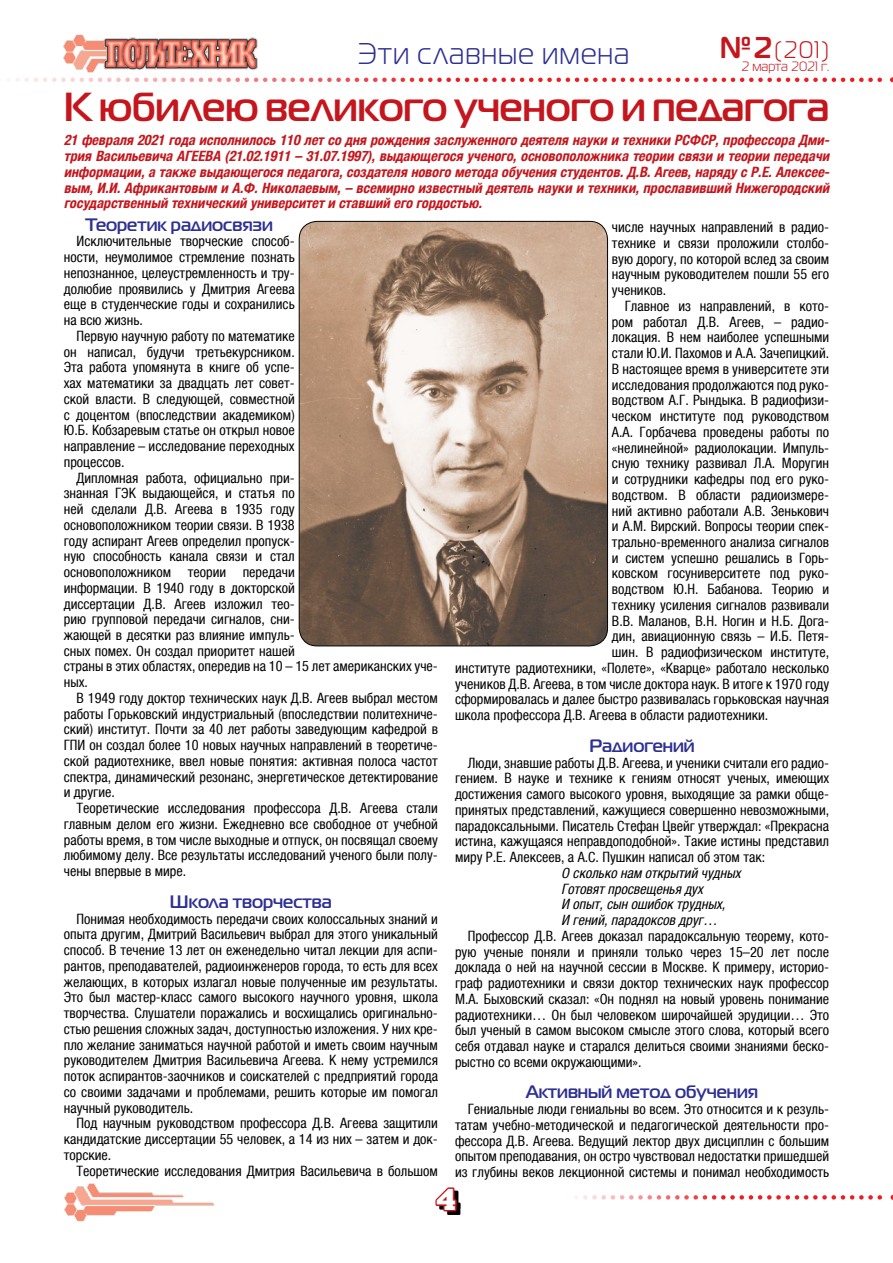
<style>
.page{position:relative;width:893px;height:1263px;background:#fff}
.page>*{position:absolute;margin:0;border:0;box-sizing:border-box;transform-origin:0 0}
.t1{font:700 40.5px "Magistral C";color:#c4161c}
.t2{font:30px "Magistral C";letter-spacing:.04em;color:#2e3092}
.t3{font:30px "Xenia Bold Cyrillic";color:#fff}
.t4{font:24px "Magistral C";color:#c4161c}
.t5{font:700 18px "Magistral C";color:#2e3092}
.t6{font:condensed 14.25px/15.8px "Helvetica Neue LTCYR";color:#000;text-align:justify}
.t7{font:italic 700 condensed 14.25px/15.8px "Helvetica Neue LTCYR";color:#c4161c;text-align:justify}
.t8{font:italic condensed 14.25px/15.8px "Helvetica Neue LTCYR";color:#000}
.t9{font:13.5px "Magistral C";color:#c4161c}
.s1{font-weight:700;font-size:30px}
</style>
<div class="page">
<img style="left:64px;top:34px;width:36px;height:39px">
<img style="left:100px;top:37px;width:158px;height:34px">
<svg style="left:9px;top:78px;width:884px;height:4px"></svg>
<svg style="left:576px;top:1195px;width:317px;height:4px"></svg>
<img style="left:64px;top:1183px;width:151px;height:39px">
<svg style="left:446px;top:1191px;width:14px;height:24px"></svg>
<svg style="left:435px;top:1187px;width:23px;height:26px"></svg>
<img style="left:299px;top:221px;width:309px;height:425px">
<div style="left:299px;top:221px;width:309px;height:425px;border:1px solid #000;border-radius:18px"></div>
<h2 class="t2" style="left:358px;top:38px;width:273px">Эти славные имена</h2>
<h3 class="t4" style="left:720px;top:37px;width:111px"><span class="s1">№2</span>(201)</h3>
<p class="t9" style="left:741px;top:59px;width:89px">2 марта 2021 г.</p>
<h1 class="t1" style="left:64px;top:83px;width:767px">К юбилею великого ученого и педагога</h1>
<p class="t7" style="left:64px;top:133px;width:770px">21 февраля 2021 года исполнилось 110 летсо дня рождения заслуженного деятеля науки и техники РСФСР,профессора Дми&shy;трия Васильевича АГЕЕВА (21.02.1911 – 31.07.1997),выдающегося ученого,основоположника теории связи и теории передачи информации,а также выдающегося педагога,создателя нового метода обучения студентов.Д.В.Агеев,наряду с Р.Е.Алексее&shy;вым,И.И.Африкантовым и А.Ф.Николаевым,– всемирно известный деятель науки и техники,прославивший Нижегородский государственный технический университети ставший его гордостью.</p>
<p class="t6" style="left:612px;top:219px;width:219px">числе научных направлений в радио&shy;технике и связи проложили столбо&shy;вую дорогу, по которой вслед за своим научным руководителем пошли 55 его учеников.</p>
<p class="t6" style="left:625px;top:298px;width:206px">Главное из направлений, в кото-</p>
<p class="t6" style="left:612px;top:314px;width:219px">ром работал Д.В. Агеев, – радио-</p>
<p class="t6" style="left:612px;top:329px;width:219px">локация. В нем наиболее успешными</p>
<p class="t6" style="left:612px;top:345px;width:219px">стали Ю.И. Пахомов и А.А. Зачепицкий.</p>
<p class="t6" style="left:612px;top:361px;width:219px">В настоящее время в университете эти</p>
<p class="t6" style="left:612px;top:377px;width:219px">исследования продолжаются под руко-</p>
<p class="t6" style="left:612px;top:392px;width:219px">водством А.Г. Рындыка. В радиофизи-</p>
<p class="t6" style="left:612px;top:408px;width:219px">ческом институте под руководством</p>
<p class="t6" style="left:612px;top:424px;width:219px">А.А. Горбачева проведены работы по</p>
<p class="t6" style="left:612px;top:440px;width:219px">«нелинейной» радиолокации. Импуль-</p>
<p class="t6" style="left:612px;top:455px;width:219px">сную технику развивал Л.А. Моругин</p>
<p class="t6" style="left:612px;top:471px;width:219px">и сотрудники кафедры под его руко-</p>
<p class="t6" style="left:612px;top:487px;width:219px">водством. В области радиоизмере-</p>
<p class="t6" style="left:612px;top:503px;width:219px">ний активно работали А.В. Зенькович</p>
<p class="t6" style="left:612px;top:518px;width:219px">и А.М. Вирский. Вопросы теории спек-</p>
<p class="t6" style="left:612px;top:534px;width:219px">трально-временного анализа сигналов</p>
<p class="t6" style="left:612px;top:550px;width:219px">и систем успешно решались в Горь-</p>
<p class="t6" style="left:612px;top:566px;width:219px">ковском госуниверситете под руко-</p>
<p class="t6" style="left:612px;top:581px;width:219px">водством Ю.Н. Бабанова. Теорию и</p>
<p class="t6" style="left:612px;top:597px;width:219px">технику усиления сигналов развивали</p>
<p class="t6" style="left:612px;top:613px;width:219px">В.В. Маланов, В.Н. Ногин и Н.Б. Дога-</p>
<p class="t6" style="left:612px;top:629px;width:219px">дин, авиационную связь – И.Б. Петя-</p>
<p class="t6" style="left:612px;top:644px;width:219px">шин. В радиофизическом институте,</p>
<p class="t6" style="left:455px;top:660px;width:376px">институте радиотехники, «Полете», «Кварце» работало несколько</p>
<p class="t6" style="left:455px;top:676px;width:376px">учеников Д.В. Агеева, в том числе доктора наук. В итоге к 1970 году</p>
<p class="t6" style="left:455px;top:692px;width:376px">сформировалась и далее быстро развивалась горьковская научная</p>
<p class="t6" style="left:455px;top:707px;width:315px">школа профессора Д.В. Агеева в области радиотехники.</p>
<p class="t5" style="left:589px;top:735px;width:107px">Радиогений</p>
<p class="t6" style="left:455px;top:755px;width:376px;text-indent:13px">Люди, знавшие работы Д.В. Агеева, и ученики считали его радио&shy;гением. В науке и технике к гениям относят ученых, имеющих достижения самого высокого уровня, выходящие за рамки обще&shy;принятых представлений, кажущиеся совершенно невозможными, парадоксальными. Писатель Стефан Цвейг утверждал: «Прекрасна истина, кажущаяся неправдоподобной». Такие истины представил миру Р.Е. Алексеев, а А.С. Пушкин написал об этом так:</p>
<p class="t8" style="left:561px;top:865px;width:184px">О сколько нам открытий чудных<br>Готовятпросвещенья дух<br>И опыт,сын ошибок трудных,<br>И гений,парадоксов друг…</p>
<p class="t6" style="left:455px;top:928px;width:376px;text-indent:13px">Профессор Д.В. Агеев доказал парадоксальную теорему, кото&shy;рую ученые поняли и приняли только через 15–20 лет после доклада о ней на научной сессии в Москве. К примеру, историо&shy;граф радиотехники и связи доктор технических наук профессор М.А. Быховский сказал: «Он поднял на новый уровень понимание радиотехники… Он был человеком широчайшей эрудиции… Это был ученый в самом высоком смысле этого слова, который всего себя отдавал науке и старался делиться своими знаниями беско&shy;рыстно со всеми окружающими».</p>
<p class="t5" style="left:526px;top:1081px;width:233px">Активный метод обучения</p>
<p class="t6" style="left:455px;top:1101px;width:376px;text-indent:13px">Гениальные люди гениальны во всем. Это относится и к резуль&shy;татам учебно-методической и педагогической деятельности про&shy;фессора Д.В. Агеева. Ведущий лектор двух дисциплин с большим опытом преподавания, он остро чувствовал недостатки пришедшей из глубины веков лекционной системы и понимал необходимость</p>
<p class="t5" style="left:86px;top:213px;width:189px">Теоретик радиосвязи</p>
<p class="t6" style="left:64px;top:234px;width:232px;text-indent:13px">Исключительные творческие способ&shy;ности, неумолимое стремление познать непознанное, целеустремленность и тру&shy;долюбие проявились у Дмитрия Агеева еще в студенческие годы и сохранились на всю жизнь.</p>
<p class="t6" style="left:64px;top:328px;width:232px;text-indent:13px">Первую научную работу по математике он написал, будучи третьекурсником.<br>Эта работа упомянута в книге об успе&shy;хах математики за двадцать лет совет&shy;ской власти. В следующей, совместной с доцентом (впоследствии академиком)<br>Ю.Б. Кобзаревым статье он открыл новое направление – исследование переходных процессов.</p>
<p class="t6" style="left:64px;top:470px;width:376px;text-align:left;text-indent:13px">Дипломная работа, официально при-<br>знанная ГЭК выдающейся, и статья по<br>ней сделали Д.В. Агеева в 1935 году<br>основоположником теории связи. В 1938<br>году аспирант Агеев определил пропуск-<br>ную способность канала связи и стал<br>основоположником теории передачи<br>информации. В 1940 году в докторской<br>диссертации Д.В. Агеев изложил тео-<br>рию групповой передачи сигналов, сни-<br>жающей в десятки раз влияние импуль-<br>сных помех. Он создал приоритет нашей<br>страны в этих областях, опередив на 10 – 15 лет американских уче&shy;ных.</p>
<p class="t6" style="left:64px;top:690px;width:376px;text-indent:13px">В 1949 году доктор технических наук Д.В. Агеев выбрал местом работы Горьковский индустриальный (впоследствии политехниче&shy;ский) институт. Почти за 40 лет работы заведующим кафедрой в ГПИ он создал более 10 новых научных направлений в теоретиче&shy;ской радиотехнике, ввел новые понятия: активная полоса частот спектра, динамический резонанс, энергетическое детектирование и другие.</p>
<p class="t6" style="left:64px;top:800px;width:376px;text-indent:13px">Теоретические исследования профессора Д.В. Агеева стали главным делом его жизни. Ежедневно все свободное от учебной работы время, в том числе выходные и отпуск, он посвящал своему любимому делу. Все результаты исследований ученого были полу&shy;чены впервые в мире.</p>
<p class="t5" style="left:170px;top:891px;width:163px">Школа творчества</p>
<p class="t6" style="left:64px;top:911px;width:376px;text-indent:13px">Понимая необходимость передачи своих колоссальных знаний и опыта другим, Дмитрий Васильевич выбрал для этого уникальный способ. В течение 13 лет он еженедельно читал лекции для аспи&shy;рантов, преподавателей, радиоинженеров города, то есть для всех желающих, в которых излагал новые полученные им результаты.<br>Это был мастер-класс самого высокого научного уровня, школа творчества. Слушатели поражались и восхищались оригинально&shy;стью решения сложных задач, доступностью изложения. У них кре&shy;пло желание заниматься научной работой и иметь своим научным руководителем Дмитрия Васильевича Агеева. К нему устремился поток аспирантов-заочников и соискателей с предприятий города со своими задачами и проблемами, решить которые им помогал научный руководитель.</p>
<p class="t6" style="left:64px;top:1115px;width:376px;text-indent:13px">Под научным руководством профессора Д.В. Агеева защитили кандидатские диссертации 55 человек, а 14 из них – затем и док&shy;торские.</p>
<p class="t6" style="left:77px;top:1163px;width:363px">Теоретические исследования Дмитрия Васильевича в большом</p>
<h2 class="t3" style="left:437px;top:1182px;width:20px">4</h2>
</div>
